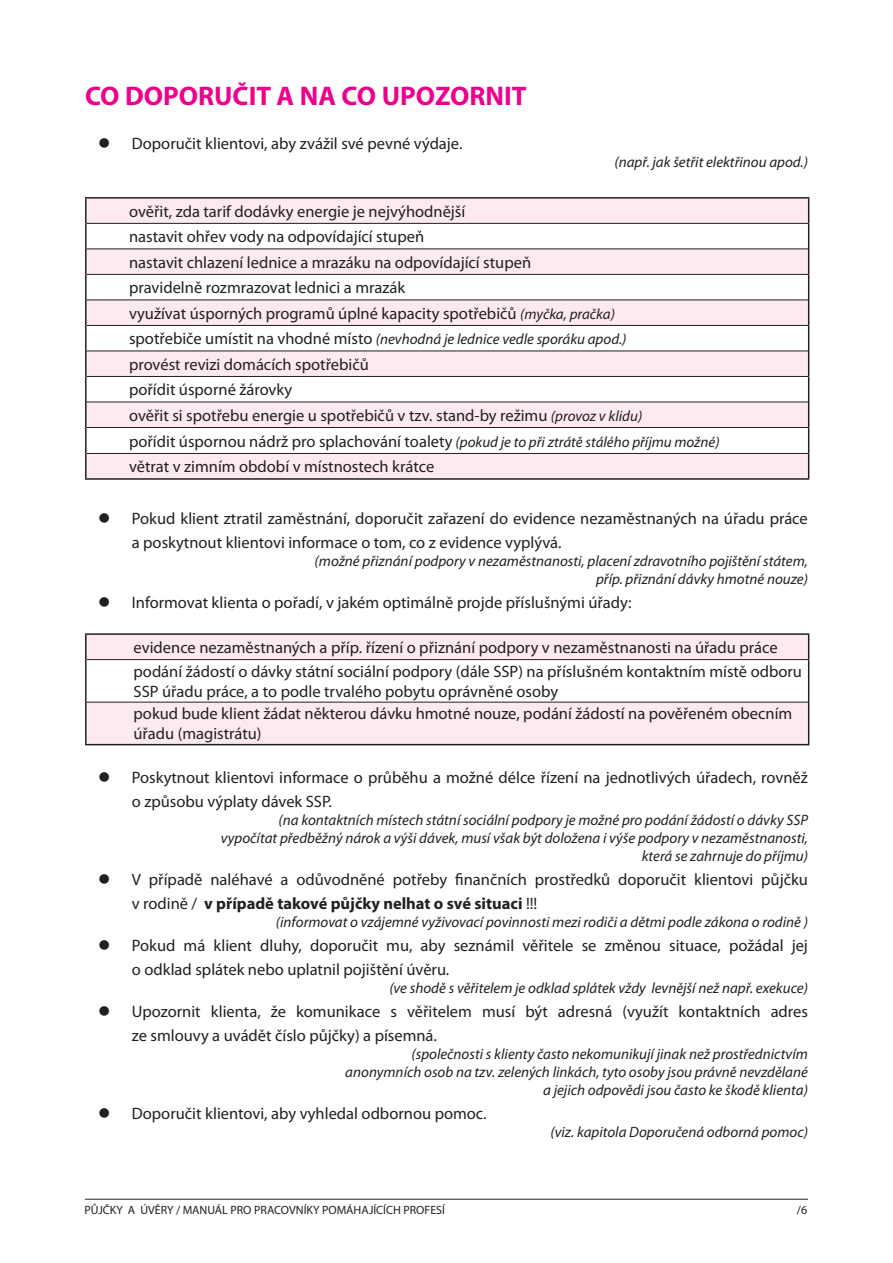
<style>
.page{position:relative;width:893px;height:1263px;background:#fff}
.page>*{position:absolute;margin:0;border:0;box-sizing:border-box;transform-origin:0 0}
.t1{font:700 27px "Myriad Pro";color:#ed028c}
.t2{font:16.5px/24px "Myriad Pro";color:#231f20}
.t3{font:italic 15px/18px "Myriad Pro";color:#231f20;text-align:right}
.t4{font:12px "Myriad Pro";color:#231f20}
.s1{font-style:italic;font-size:15px}
.s2{font-style:normal;font-size:16.5px}
.s3{font-weight:700}
</style>
<div class="page">
<hr style="left:85px;top:1199px;width:723px;height:1px;background:#231f20">
<svg style="left:87px;top:199px;width:721px;height:279px;fill:#fce9f1"></svg>
<hr style="left:87px;top:223px;width:721px;height:1px;background:#231f20">
<hr style="left:87px;top:248px;width:721px;height:1px;background:#231f20">
<hr style="left:87px;top:274px;width:721px;height:1px;background:#231f20">
<hr style="left:87px;top:300px;width:721px;height:1px;background:#231f20">
<hr style="left:87px;top:325px;width:721px;height:1px;background:#231f20">
<hr style="left:87px;top:351px;width:721px;height:1px;background:#231f20">
<hr style="left:87px;top:376px;width:721px;height:1px;background:#231f20">
<hr style="left:87px;top:402px;width:721px;height:1px;background:#231f20">
<hr style="left:87px;top:427px;width:721px;height:1px;background:#231f20">
<hr style="left:87px;top:453px;width:721px;height:1px;background:#231f20">
<hr style="left:85px;top:197px;width:724px;height:2px;background:#231f20">
<hr style="left:85px;top:199px;width:2px;height:24px;background:#231f20">
<hr style="left:85px;top:223px;width:2px;height:26px;background:#231f20">
<hr style="left:85px;top:249px;width:2px;height:25px;background:#231f20">
<hr style="left:85px;top:274px;width:2px;height:26px;background:#231f20">
<hr style="left:85px;top:300px;width:2px;height:25px;background:#231f20">
<hr style="left:85px;top:325px;width:2px;height:26px;background:#231f20">
<hr style="left:85px;top:351px;width:2px;height:25px;background:#231f20">
<hr style="left:85px;top:376px;width:2px;height:26px;background:#231f20">
<hr style="left:85px;top:402px;width:2px;height:25px;background:#231f20">
<hr style="left:85px;top:427px;width:2px;height:26px;background:#231f20">
<hr style="left:85px;top:453px;width:2px;height:25px;background:#231f20">
<svg style="left:808px;top:199px;width:1px;height:279px"></svg>
<hr style="left:85px;top:478px;width:724px;height:2px;background:#231f20">
<svg style="left:87px;top:635px;width:721px;height:109px;fill:#fce9f1"></svg>
<hr style="left:87px;top:659px;width:721px;height:1px;background:#231f20">
<hr style="left:87px;top:702px;width:721px;height:1px;background:#231f20">
<hr style="left:85px;top:633px;width:724px;height:2px;background:#231f20">
<hr style="left:85px;top:744px;width:724px;height:1px;background:#231f20">
<hr style="left:85px;top:635px;width:2px;height:25px;background:#231f20">
<hr style="left:85px;top:660px;width:2px;height:42px;background:#231f20">
<hr style="left:85px;top:702px;width:2px;height:42px;background:#231f20">
<svg style="left:808px;top:635px;width:1px;height:25px"></svg>
<hr style="left:808px;top:660px;width:1px;height:42px;background:#231f20">
<hr style="left:808px;top:702px;width:1px;height:42px;background:#231f20">
<h1 class="t1" style="left:85px;top:81px;width:443px">CO DOPORUČIT A NA CO UPOZORNIT</h1>
<p class="t2" style="left:98px;top:132px;width:366px">● Doporučit klientovi, aby zvážil své pevné výdaje.</p>
<p class="t3" style="left:614px;top:153px;width:195px">(např. jak šetřit elektřinou apod.)</p>
<p class="t2" style="left:129px;top:199px;width:487px;line-height:25.5px">ověřit, zda tarif dodávky energie je nejvýhodnější<br>nastavit ohřev vody na odpovídající stupeň<br>nastavit chlazení lednice a mrazáku na odpovídající stupeň<br>pravidelně rozmrazovat lednici a mrazák<br>využívat úsporných programů úplné kapacity spotřebičů <span class="s1">(myčka, pračka)</span></p>
<p class="t3" style="left:129px;top:331px;width:499px"><span class="s2">spotřebiče umístit na vhodné místo</span> (nevhodná je lednice vedle sporáku apod.)</p>
<p class="t2" style="left:129px;top:352px;width:592px;line-height:25.7px">provést revizi domácích spotřebičů<br>pořídit úsporné žárovky<br>ověřit si spotřebu energie u spotřebičů v tzv. stand-by režimu <span class="s1">(provoz v klidu)<br></span>pořídit úspornou nádrž pro splachování toalety <span class="s1">(pokud je to při ztrátě stálého příjmu možné) </span>větrat v zimním období v místnostech krátce</p>
<p class="t2" style="left:132px;top:506px;width:678px;text-indent:-34px">● Pokud klient ztratil zaměstnání, doporučit zařazení do evidence nezaměstnaných na úřadu práce a poskytnout klientovi informace o tom, co z evidence vyplývá.</p>
<p class="t3" style="left:315px;top:552px;width:495px">(možné přiznání podpory v nezaměstnanosti, placení zdravotního pojištění státem, příp. přiznání dávky hmotné nouze)</p>
<p class="t2" style="left:98px;top:590px;width:535px">● Informovat klienta o pořadí, v jakém optimálně projde příslušnými úřady:</p>
<p class="t2" style="left:134px;top:636px;width:670px">evidence nezaměstnaných a příp. řízení o přiznání podpory v nezaměstnanosti na úřadu práce podání žádostí o dávky státní sociální podpory (dále SSP) na příslušném kontaktním místě odboru</p>
<p class="t2" style="left:134px;top:680px;width:660px;line-height:22.5px">SSP úřadu práce, a to podle trvalého pobytu oprávněné osoby<br>pokud bude klient žádat některou dávku hmotné nouze, podání žádostí na pověřeném obecním</p>
<p class="t2" style="left:134px;top:722px;width:130px">úřadu (magistrátu)</p>
<p class="t2" style="left:132px;top:766px;width:678px;text-indent:-34px">● Poskytnout klientovi informace o průběhu a možné délce řízení na jednotlivých úřadech, rovněž o způsobu výplaty dávek SSP.</p>
<p class="t3" style="left:221px;top:811px;width:588px">(na kontaktních místech státní sociální podpory je možné pro podání žádostí o dávky SSP vypočítat předběžný nárok a výši dávek, musí však být doložena i výše podpory v nezaměstnanosti, která se zahrnuje do příjmu)</p>
<p class="t2" style="left:132px;top:868px;width:678px;text-indent:-34px">● V případě naléhavé a odůvodněné potřeby finančních prostředků doporučit klientovi půjčku v rodině / <span class="s3">v případě takové půjčky nelhat o své situaci</span> !!!</p>
<p class="t3" style="left:276px;top:913px;width:533px">(informovat o vzájemné vyživovací povinnosti mezi rodiči a dětmi podle zákona o rodině )</p>
<p class="t2" style="left:132px;top:934px;width:678px;text-indent:-34px">● Pokud má klient dluhy, doporučit mu, aby seznámil věřitele se změnou situace, požádal jej o odklad splátek nebo uplatnil pojištění úvěru.</p>
<p class="t3" style="left:389px;top:979px;width:420px">(ve shodě s věřitelem je odklad splátek vždy levnější než např. exekuce)</p>
<p class="t2" style="left:132px;top:1000px;width:678px;text-indent:-34px">● Upozornit klienta, že komunikace s věřitelem musí být adresná (využít kontaktních adres ze smlouvy a uvádět číslo půjčky) a písemná.</p>
<p class="t3" style="left:345px;top:1045px;width:464px">(společnosti s klienty často nekomunikují jinak než prostřednictvím anonymních osob na tzv. zelených linkách, tyto osoby jsou právně nevzdělané a jejich odpovědi jsou často ke škodě klienta)</p>
<p class="t2" style="left:98px;top:1102px;width:390px">● Doporučit klientovi, aby vyhledal odbornou pomoc.</p>
<p class="t3" style="left:550px;top:1123px;width:259px">(viz. kapitola Doporučená odborná pomoc)</p>
<p class="t4" style="left:84px;top:1203px;width:362px">PŮJČKY A ÚVĚRY / MANUÁL PRO PRACOVNÍKY POMÁHAJÍCÍCH PROFESÍ</p>
<p class="t4" style="left:797px;top:1203px;width:12px">/6</p>
</div>
